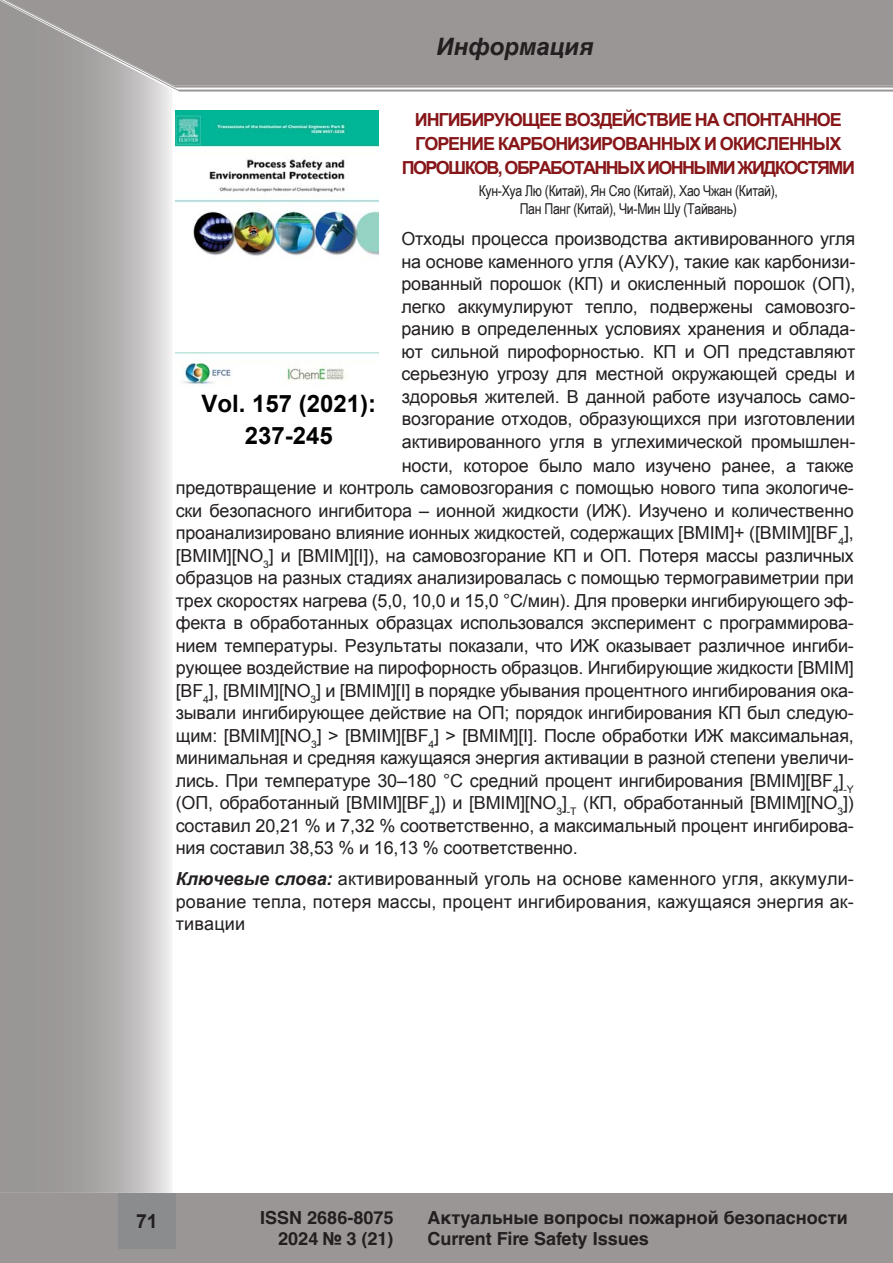
<style>
.page{position:relative;width:893px;height:1263px;background:#fff}
.page>*{position:absolute;margin:0;border:0;box-sizing:border-box;transform-origin:0 0}
.t1{font:700 24px/31.5px "Arial";color:#010202;text-align:center}
.t2{font:24px "Helvetica Cyr Bold Inclined";color:#231f20}
.t3{font:700 19.5px "Arial";color:#231f20}
.t4{font:18px/22.5px "Arial";letter-spacing:-.01em;color:#231f20;text-align:justify}
.t5{font:700 18px/24px "Arial";letter-spacing:-.06em;color:#871619;text-align:center}
.t6{font:700 18px/21.6px "Helvetica Cyr";color:#231f20;text-align:right}
.t7{font:15px/18px "Arial Narrow";letter-spacing:-.02em;color:#231f20;text-align:center}
.s1{font-weight:700;font-style:italic}
</style>
<div class="page">
<div style="left:0;top:1193px;width:893px;height:70px;background:#999695"></div>
<svg style="left:173px;top:88px;width:720px;height:4px"></svg>
<div style="left:173px;top:0;width:720px;height:88px;background:#999695"></div>
<svg style="left:0;top:0;width:173px;height:1193px;background:#adaaaa"></svg>
<div style="left:118px;top:1193px;width:58px;height:56px;background:#8a8c8e"></div>
<img style="left:176px;top:111px;width:202px;height:274px">
<h1 class="t2" style="left:437px;top:33px;width:159px">Информация</h1>
<p class="t5" style="left:402px;top:108px;width:455px">ИНГИБИРУЮЩЕЕ ВОЗДЕЙСТВИЕ НА СПОНТАННОЕ<br>ГОРЕНИЕ КАРБОНИЗИРОВАННЫХ И ОКИСЛЕННЫХ<br>ПОРОШКОВ, ОБРАБОТАННЫХ ИОННЫМИ ЖИДКОСТЯМИ</p>
<p class="t7" style="left:479px;top:182px;width:301px">Кун-Хуа Лю (Китай), Ян Сяо (Китай), Хао Чжан (Китай),<br>Пан Панг (Китай), Чи-Мин Шу (Тайвань)</p>
<p class="t4" style="left:401px;top:228px;width:455px">Отходы процесса производства активированного угля на основе каменного угля (АУКУ), такие как карбонизи&shy;рованный порошок (КП) и окисленный порошок (ОП), легко аккумулируют тепло, подвержены самовозго&shy;ранию в определенных условиях хранения и облада&shy;ют сильной пирофорностью. КП и ОП представляют серьезную угрозу для местной окружающей среды и здоровья жителей. В данной работе изучалось само&shy;возгорание отходов, образующихся при изготовлении активированного угля в углехимической промышлен-</p>
<h1 class="t1" style="left:201px;top:388px;width:176px">Vol. 157 (2021):<br>237-245</h1>
<p class="t4" style="left:176px;top:454px;width:680px;text-indent:226px">ности, которое было мало изучено ранее, а также предотвращение и контроль самовозгорания с помощью нового типа экологиче&shy;ски безопасного ингибитора – ионной жидкости (ИЖ). Изучено и количественно проанализировано влияние ионных жидкостей, содержащих [BMIM]+ ([BMIM][BF<sub>4</sub>], [BMIM][NO<sub>3</sub>] и [BMIM][I]), на самовозгорание КП и ОП. Потеря массы различных образцов на разных стадиях анализировалась с помощью термогравиметрии при трех скоростях нагрева (5,0, 10,0 и 15,0 °C/мин). Для проверки ингибирующего эф&shy;фекта в обработанных образцах использовался эксперимент с программирова&shy;нием температуры. Результаты показали, что ИЖ оказывает различное ингиби&shy;рующее воздействие на пирофорность образцов. Ингибирующие жидкости [BMIM] [BF<sub>4</sub>], [BMIM][NO<sub>3</sub>] и [BMIM][I] в порядке убывания процентного ингибирования ока&shy;зывали ингибирующее действие на ОП; порядок ингибирования КП был следую&shy;щим: [BMIM][NO<sub>3</sub>] &gt; [BMIM][BF<sub>4</sub>] &gt; [BMIM][I]. После обработки ИЖ максимальная, минимальная и средняя кажущаяся энергия активации в разной степени увеличи&shy;лись. При температуре 30–180 °С средний процент ингибирования [BMIM][BF<sub>4</sub>]<sub>-Y </sub>(ОП, обработанный [BMIM][BF<sub>4</sub>]) и [BMIM][NO<sub>3</sub>]<sub>-T</sub> (КП, обработанный [BMIM][NO<sub>3</sub>]) составил 20,21 % и 7,32 % соответственно, а максимальный процент ингибирова&shy;ния составил 38,53 % и 16,13 % соответственно.</p>
<p class="t4" style="left:176px;top:868px;width:680px"><span class="s1">Ключевые слова:</span> активированный уголь на основе каменного угля, аккумули&shy;рование тепла, потеря массы, процент ингибирования, кажущаяся энергия ак&shy;тивации</p>
<p class="t3" style="left:136px;top:1210px;width:23px">71</p>
<p class="t6" style="left:260px;top:1206px;width:135px">ISSN 2686-8075<br>2024 № 3 (21)</p>
<p class="t6" style="left:427px;top:1206px;width:422px;text-align:left">Актуальные вопросы пожарной безопасности<br>Current Fire Safety Issues</p>
</div>
